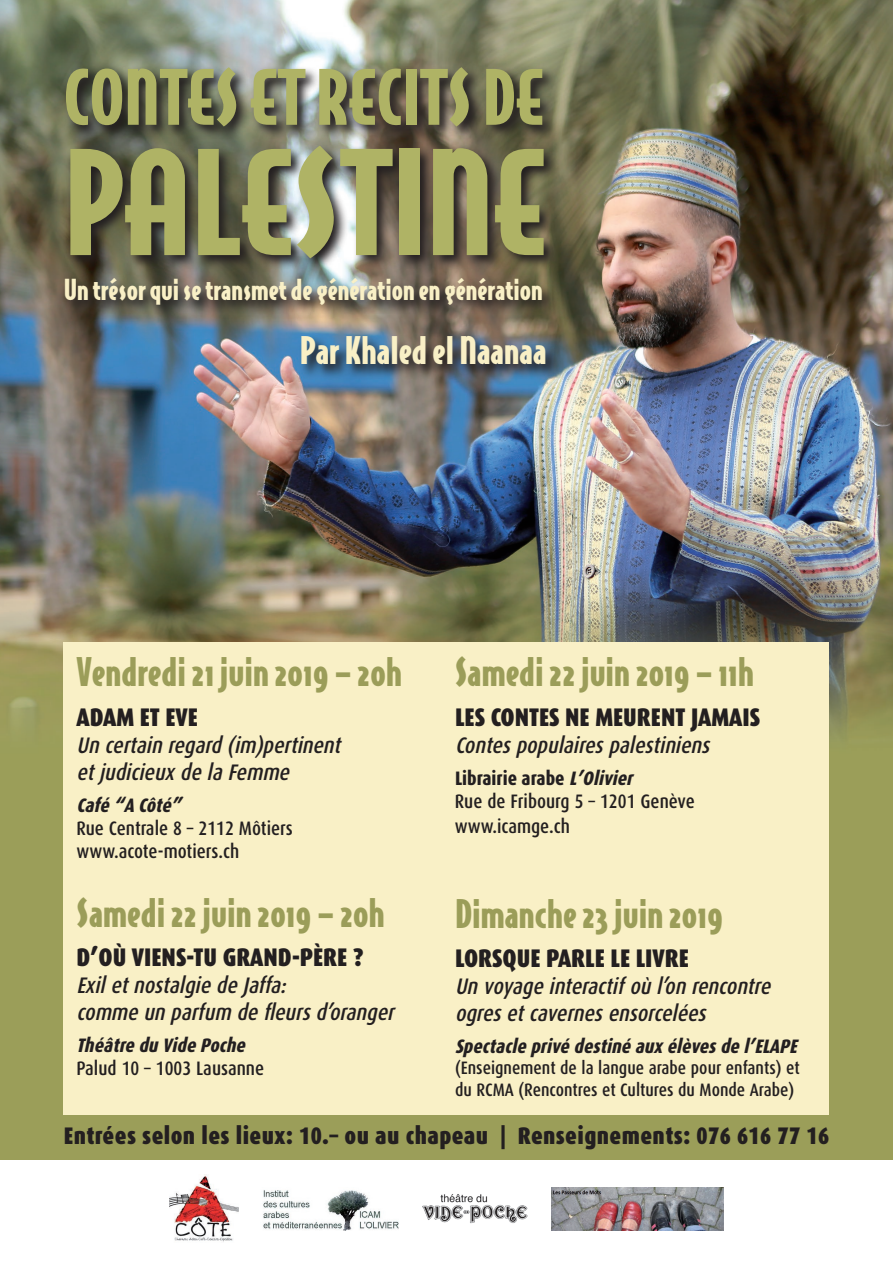
<style>
.page{position:relative;width:893px;height:1263px;background:#fff}
.page>*{position:absolute;margin:0;border:0;box-sizing:border-box;transform-origin:0 0}
.t1{font:137.55px "Bodeg Sans Fat";color:#afb365}
.t2{font:72.3px "Bodeg Sans Fat";color:#afb365}
.t3{font:37.5px "Bodeg Sans Fat";color:#9b9d59}
.t4{font:36.15px "Bodeg Sans Fat";color:#f9f0c6}
.t5{font:27.45px "Bodeg Sans Fat";color:#f9f0c6}
.t6{font:900 25.5px "Dax Condensed";color:#231f20}
.t7{font:900 24px "Dax Condensed";letter-spacing:.015em;color:#231f20}
.t8{font:italic 500 22.5px/27px "Dax Condensed";color:#231f20}
.t9{font:500 19.5px/23.4px "Dax Condensed";color:#231f20}
.t10{font:italic 800 19.5px "Dax Condensed";color:#231f20}
.t11{font:500 18px/21.6px "Dax Condensed";color:#231f20}
.s1{font-weight:800}
.s2{font-weight:800;font-style:italic}
</style>
<div class="page">
<img style="left:0;top:0;width:893px;height:1160px">
<img style="left:62px;top:65px;width:499px;height:315px">
<div style="left:64px;top:642px;width:765px;height:472px;background:#f9f0c6"></div>
<img style="left:170px;top:1174px;width:68px;height:68px">
<img style="left:263px;top:1190px;width:136px;height:40px">
<img style="left:422px;top:1194px;width:106px;height:30px">
<img style="left:551px;top:1188px;width:172px;height:42px">
<h2 class="t2" style="left:64px;top:48px;width:482px">CONTES ET RECITS DE</h2>
<h1 class="t1" style="left:64px;top:110px;width:484px">PALESTINE</h1>
<p class="t5" style="left:64px;top:271px;width:480px">Un trésor qui se transmet de génération en génération</p>
<h3 class="t4" style="left:300px;top:326px;width:248px">Par Khaled el Naanaa</h3>
<h3 class="t3" style="left:455px;top:647px;width:301px">Samedi 22 juin 2019 – 11h</h3>
<p class="t6" style="left:455px;top:702px;width:307px">LES CONTES NE MEURENT JAMAIS</p>
<p class="t8" style="left:455px;top:731px;width:261px">Contespopulairespalestiniens</p>
<p class="t9" style="left:455px;top:766px;width:241px"><span class="s1">Librairie arabe</span> <span class="s2">L’Olivier<br></span>Rue de Fribourg 5 – 1201 Genève</p>
<p class="t9" style="left:455px;top:815px;width:116px">www.icamge.ch</p>
<h3 class="t3" style="left:77px;top:647px;width:327px">Vendredi 21 juin 2019 – 20h</h3>
<p class="t6" style="left:77px;top:702px;width:123px">ADAM ET EVE</p>
<p class="t8" style="left:77px;top:731px;width:271px">Un certain regard (im)pertinent etjudicieuxde la Femme</p>
<p class="t10" style="left:77px;top:794px;width:111px">Café “A Côté”</p>
<p class="t9" style="left:77px;top:817px;width:218px">Rue Centrale 8 – 2112 Môtiers www.acote-motiers.ch</p>
<h3 class="t3" style="left:77px;top:887px;width:310px">Samedi 22 juin 2019 – 20h</h3>
<p class="t6" style="left:77px;top:943px;width:288px">D’OÙ VIENS-TU GRAND-PÈRE ?</p>
<p class="t8" style="left:77px;top:972px;width:324px">Exiletnostalgie de Jaffa:<br>comme un parfum de fleursd’oranger</p>
<p class="t10" style="left:77px;top:1034px;width:175px">Théâtre du Vide Poche</p>
<p class="t9" style="left:77px;top:1057px;width:189px">Palud 10 – 1003 Lausanne</p>
<h3 class="t3" style="left:455px;top:888px;width:270px">Dimanche 23 juin 2019</h3>
<p class="t6" style="left:455px;top:943px;width:235px">LORSQUE PARLE LE LIVRE</p>
<p class="t8" style="left:455px;top:973px;width:322px">Un voyage interactifoù l’on rencontre ogresetcavernesensorcelées</p>
<p class="t10" style="left:455px;top:1035px;width:348px">Spectacle privé destiné auxélèvesde l’ELAPE</p>
<p class="t11" style="left:455px;top:1057px;width:346px">(Enseignement de la langue arabe pour enfants) et du RCMA (Rencontres et Cultures du Monde Arabe)</p>
<p class="t7" style="left:64px;top:1122px;width:767px">Entrées selon les lieux: 10.– ou au chapeau | Renseignements: 076 616 77 16</p>
</div>
